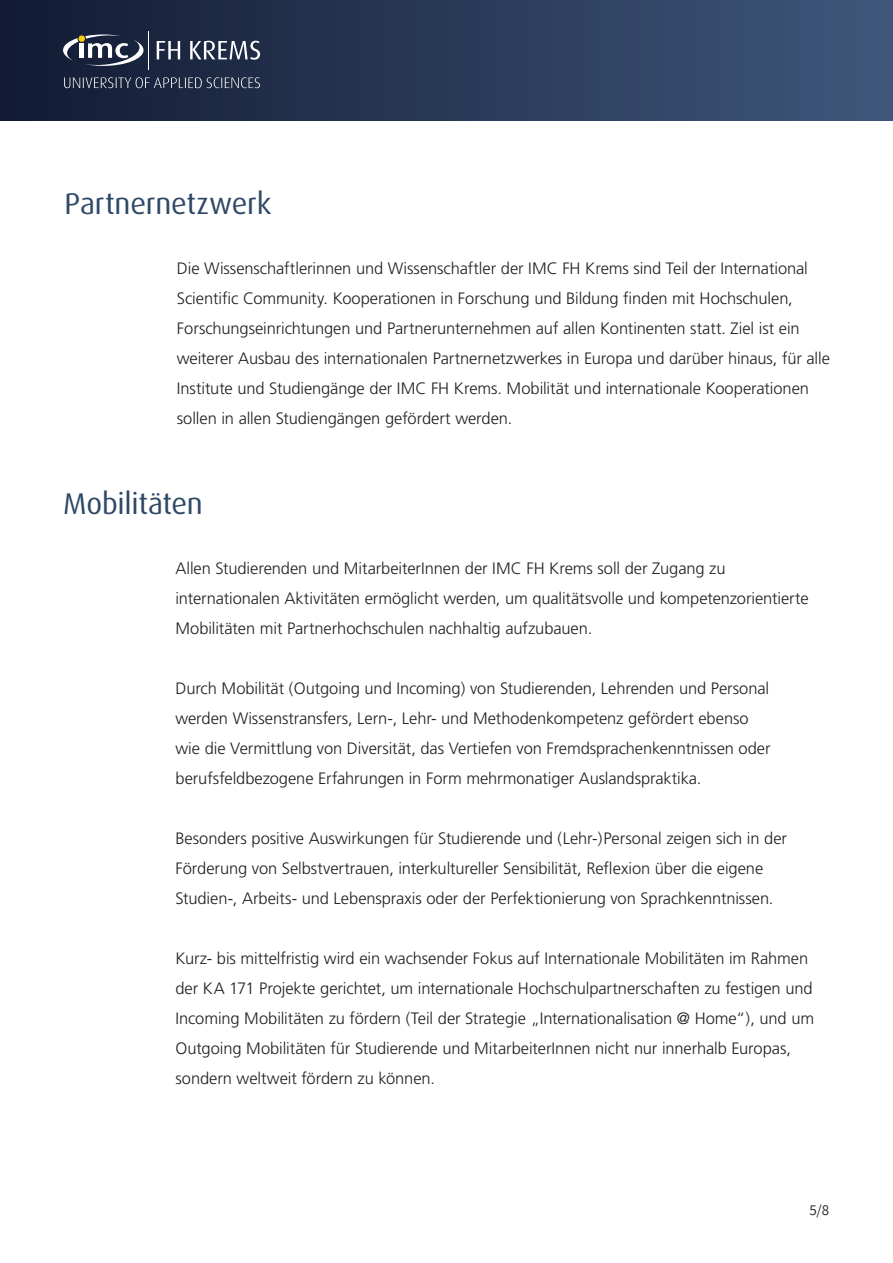
<style>
.page{position:relative;width:893px;height:1263px;background:#fff}
.page>*{position:absolute;margin:0;border:0;box-sizing:border-box;transform-origin:0 0}
.t1{font:30px "Dax OT";letter-spacing:-.01em;color:#2f4866}
.t2{font:300 16.5px/30px "Frutiger";letter-spacing:-.005em;color:#231f20}
.t3{font:15px "Assistant";color:#231f20}
</style>
<div class="page">
<div style="left:0;top:0;width:893px;height:121px;background:linear-gradient(to right,#131b33,#3e577a)"></div>
<hr style="left:149px;top:31px;width:1px;height:39px;background:#fff">
<svg style="left:63px;top:34px;width:81px;height:32px"></svg>
<svg style="left:157px;top:41px;width:103px;height:19px"></svg>
<svg style="left:64px;top:77px;width:196px;height:11px;background:#454f64"></svg>
<h1 class="t1" style="left:64px;top:184px;width:209px">Partnernetzwerk</h1>
<p class="t2" style="left:177px;top:253px;width:655px">Die Wissenschaftlerinnen und Wissenschaftler der IMC FH Krems sind Teil der International Scientific Community. Kooperationen in Forschung und Bildung finden mit Hochschulen, Forschungseinrichtungen und Partnerunternehmen auf allen Kontinenten statt. Ziel ist ein weiterer Ausbau des internationalen Partnernetzwerkes in Europa und darüber hinaus, für alle Institute und Studiengänge der IMC FH Krems. Mobilität und internationale Kooperationen sollen in allen Studiengängen gefördert werden.</p>
<h1 class="t1" style="left:63px;top:484px;width:141px">Mobilitäten</h1>
<p class="t2" style="left:175px;top:553px;width:635px">Allen Studierenden und MitarbeiterInnen der IMC FH Krems soll der Zugang zu internationalen Aktivitäten ermöglicht werden, um qualitätsvolle und kompetenzorientierte<br>Mobilitäten mit Partnerhochschulen nachhaltig aufzubauen.</p>
<p class="t2" style="left:175px;top:673px;width:597px">Durch Mobilität (Outgoing und Incoming) von Studierenden, Lehrenden und Personal werden Wissenstransfers, Lern-, Lehr- und Methodenkompetenz gefördert ebenso wie die Vermittlung von Diversität, das Vertiefen von Fremdsprachenkenntnissen oder berufsfeldbezogene Erfahrungen in Form mehrmonatiger Auslandspraktika.</p>
<p class="t2" style="left:175px;top:823px;width:613px">Besonders positive Auswirkungen für Studierende und (Lehr-)Personal zeigen sich in der<br>Förderung von Selbstvertrauen, interkultureller Sensibilität, Reflexion über die eigene<br>Studien-, Arbeits- und Lebenspraxis oder der Perfektionierung von Sprachkenntnissen.</p>
<p class="t2" style="left:175px;top:943px;width:640px">Kurz- bis mittelfristig wird ein wachsender Fokus auf Internationale Mobilitäten im Rahmen der KA 171 Projekte gerichtet, um internationale Hochschulpartnerschaften zu festigen und Incoming Mobilitäten zu fördern (Teil der Strategie „Internationalisation @ Home“), und um Outgoing Mobilitäten für Studierende und MitarbeiterInnen nicht nur innerhalb Europas, sondern weltweit fördern zu können.</p>
<p class="t3" style="left:809px;top:1199px;width:21px">5/8</p>
</div>
